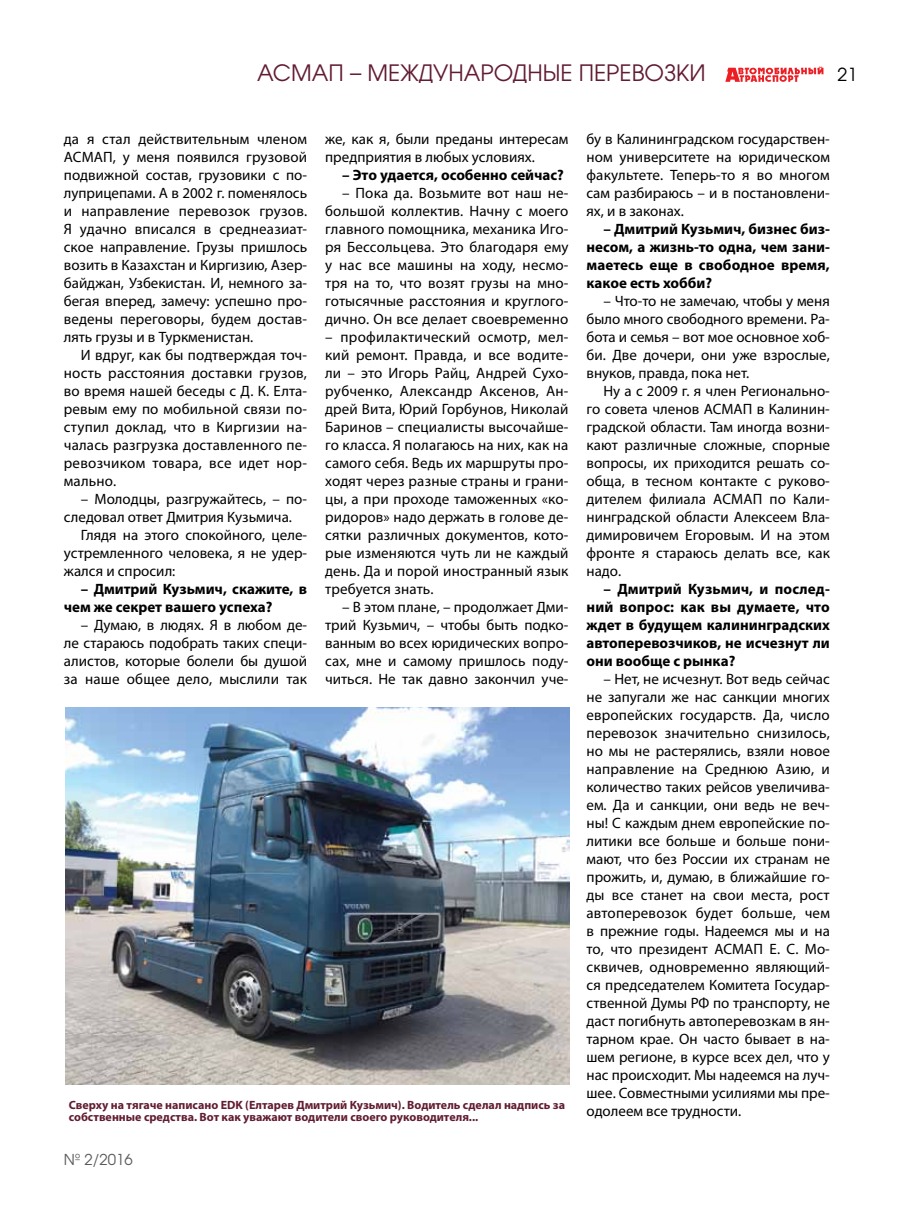
<style>
.page{position:relative;width:915px;height:1212px;background:#fff}
.page>*{position:absolute;margin:0;border:0;box-sizing:border-box;transform-origin:0 0}
.t1{font:22.5px "AG Avalanche C";color:#621c31}
.t2{font:18px "AG Avalanche C";color:#000}
.t3{font:15px/18px "Myriad Pro";color:#000;text-align:justify}
.t4{font:700 15px/18px "Myriad Pro";color:#000;text-align:justify}
.t5{font:15px "AG Avalanche C";color:#58595b}
.t6{font:700 12px/12px "Myriad Pro";color:#621c31}
</style>
<div class="page">
<svg style="left:725px;top:66px;width:98px;height:16px"></svg>
<img style="left:65px;top:707px;width:504px;height:377px">
<h1 class="t1" style="left:257px;top:59px;width:450px">АСМАП – МЕЖДУНАРОДНЫЕ ПЕРЕВОЗКИ</h1>
<p class="t2" style="left:837px;top:63px;width:21px">21</p>
<p class="t3" style="left:64px;top:130px;width:245px">да я стал действительным членом АСМАП, у меня появился грузовой подвижной состав, грузовики с по&shy;луприцепами. А в 2002 г. поменялось и направление перевозок грузов.<br>Я удачно вписался в среднеазиат&shy;ское направление. Грузы пришлось возить в Казахстан и Киргизию, Азер&shy;байджан, Узбекистан. И, немного за&shy;бегая вперед, замечу: успешно про&shy;ведены переговоры, будем достав&shy;лять грузы и в Туркменистан.</p>
<p class="t3" style="left:64px;top:346px;width:245px;text-indent:17px">И вдруг, как бы подтверждая точ&shy;ность расстояния доставки грузов, во время нашей беседы с Д. К. Елта&shy;ревым ему по мобильной связи по&shy;ступил доклад, что в Киргизии на&shy;чалась разгрузка доставленного пе&shy;ревозчиком товара, все идет нор&shy;мально.</p>
<p class="t3" style="left:64px;top:490px;width:245px;text-indent:17px">– Молодцы, разгружайтесь, – по&shy;следовал ответ Дмитрия Кузьмича.</p>
<p class="t3" style="left:64px;top:526px;width:245px;text-indent:17px">Глядя на этого спокойного, целе&shy;устремленного человека, я не удер&shy;жался и спросил:</p>
<p class="t4" style="left:64px;top:579px;width:245px;text-indent:17px">– Дмитрий Кузьмич, скажите, в чем же секрет вашего успеха?</p>
<p class="t3" style="left:64px;top:616px;width:245px;text-indent:17px">– Думаю, в людях. Я в любом де&shy;ле стараюсь подобрать таких специ&shy;алистов, которые болели бы душой за наше общее дело, мыслили так</p>
<p class="t3" style="left:325px;top:130px;width:245px">же, как я, были преданы интересам предприятия в любых условиях.</p>
<p class="t4" style="left:342px;top:165px;width:223px">– Это удается, особенно сейчас?</p>
<p class="t3" style="left:325px;top:184px;width:245px;text-indent:17px">– Пока да. Возьмите вот наш не&shy;большой коллектив. Начну с моего главного помощника, механика Иго&shy;ря Бессольцева. Это благодаря ему у нас все машины на ходу, несмо&shy;тря на то, что возят грузы на мно&shy;готысячные расстояния и круглого&shy;дично. Он все делает своевременно</p>
<p class="t3" style="left:325px;top:328px;width:245px">– профилактический осмотр, мел&shy;кий ремонт. Правда, и все водите&shy;ли – это Игорь Райц, Андрей Сухо&shy;рубченко, Александр Аксенов, Ан&shy;дрей Вита, Юрий Горбунов, Николай Баринов – специалисты высочайше&shy;го класса. Я полагаюсь на них, как на самого себя. Ведь их маршруты про&shy;ходят через разные страны и грани&shy;цы, а при проходе таможенных «ко&shy;ридоров» надо держать в голове де&shy;сятки различных документов, кото&shy;рые изменяются чуть ли не каждый день. Да и порой иностранный язык требуется знать.</p>
<p class="t3" style="left:325px;top:598px;width:245px;text-indent:17px">– В этом плане, – продолжает Дми&shy;трий Кузьмич, – чтобы быть подко&shy;ванным во всех юридических вопро&shy;сах, мне и самому пришлось поду&shy;читься. Не так давно закончил уче-</p>
<p class="t6" style="left:69px;top:1098px;width:497px">Сверху на тягаче написано EDK (Елтарев Дмитрий Кузьмич). Водитель сделал надпись за собственные средства. Вот как уважают водители своего руководителя...</p>
<p class="t5" style="left:64px;top:1150px;width:70px">№ 2/2016</p>
<p class="t3" style="left:586px;top:130px;width:245px">бу в Калининградском государствен&shy;ном университете на юридическом факультете. Теперь-то я во многом сам разбираюсь – и в постановлени&shy;ях, и в законах.</p>
<p class="t4" style="left:586px;top:219px;width:245px;text-indent:17px">– Дмитрий Кузьмич, бизнес биз&shy;несом, а жизнь-то одна, чем зани&shy;маетесь еще в свободное время, какое есть хобби?</p>
<p class="t3" style="left:586px;top:292px;width:245px;text-indent:17px">– Что-то не замечаю, чтобы у меня было много свободного времени. Ра&shy;бота и семья – вот мое основное хоб&shy;би. Две дочери, они уже взрослые, внуков, правда, пока нет.</p>
<p class="t3" style="left:586px;top:382px;width:245px;text-indent:17px">Ну а с 2009 г. я член Регионально&shy;го совета членов АСМАП в Калинин&shy;градской области. Там иногда возни&shy;кают различные сложные, спорные вопросы, их приходится решать со&shy;обща, в тесном контакте с руково&shy;дителем филиала АСМАП по Кали&shy;нинградской области Алексеем Вла&shy;димировичем Егоровым. И на этом фронте я стараюсь делать все, как надо.</p>
<p class="t4" style="left:586px;top:579px;width:245px;text-indent:17px">– Дмитрий Кузьмич, и послед&shy;ний вопрос: как вы думаете, что ждет в будущем калининградских автоперевозчиков, не исчезнут ли они вообще с рынка?</p>
<p class="t3" style="left:586px;top:670px;width:245px;text-indent:17px">– Нет, не исчезнут. Вот ведь сейчас не запугали же нас санкции многих европейских государств. Да, число перевозок значительно снизилось, но мы не растерялись, взяли новое направление на Среднюю Азию, и количество таких рейсов увеличива&shy;ем. Да и санкции, они ведь не веч&shy;ны! С каждым днем европейские по&shy;литики все больше и больше пони&shy;мают, что без России их странам не прожить, и, думаю, в ближайшие го&shy;ды все станет на свои места, рост автоперевозок будет больше, чем в прежние годы. Надеемся мы и на то, что президент АСМАП Е. С. Мо&shy;сквичев, одновременно являющий&shy;ся председателем Комитета Государ&shy;ственной Думы РФ по транспорту, не даст погибнуть автоперевозкам в ян&shy;тарном крае. Он часто бывает в на&shy;шем регионе, в курсе всех дел, что у нас происходит. Мы надеемся на луч&shy;шее. Совместными усилиями мы пре&shy;одолеем все трудности.</p>
</div>
